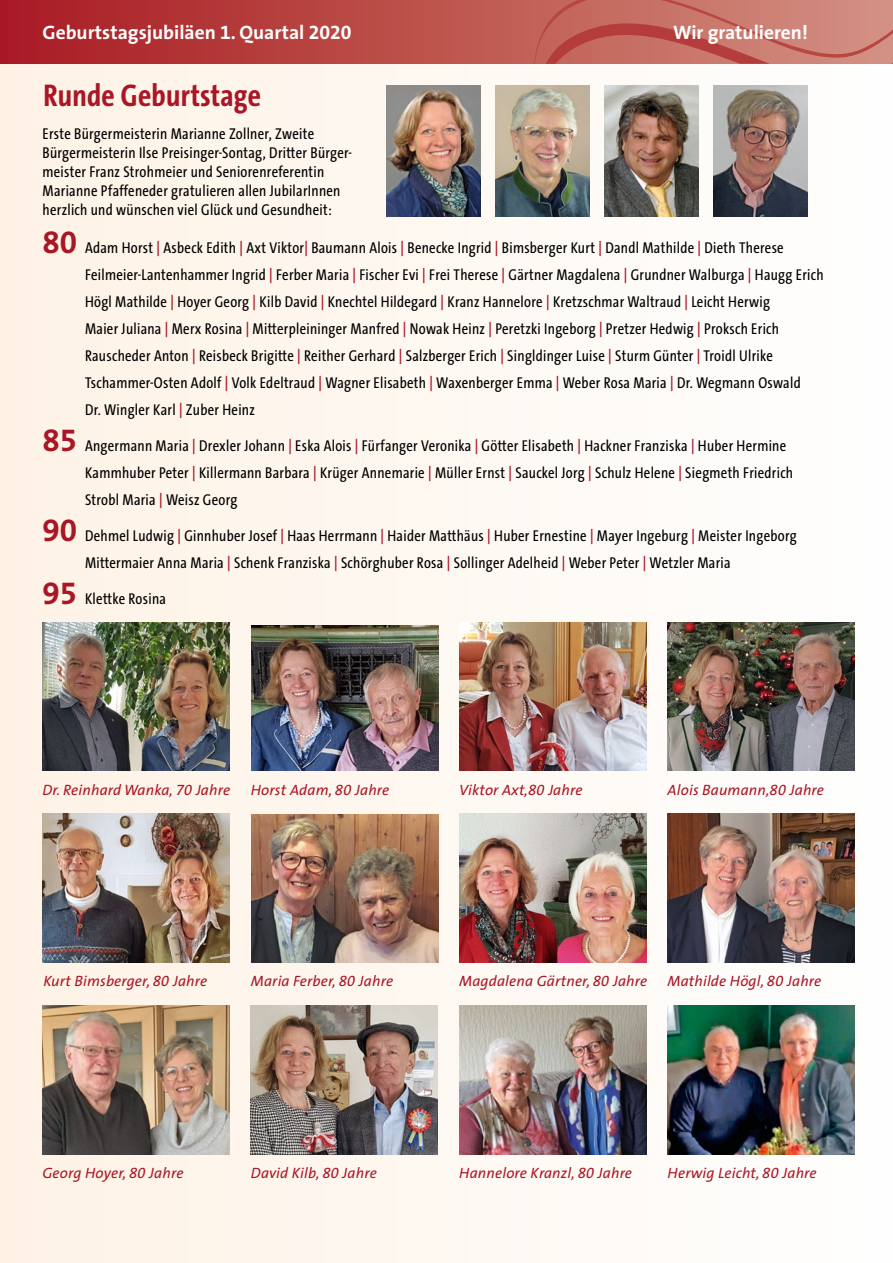
<style>
.page{position:relative;width:893px;height:1263px;background:#fff}
.page>*{position:absolute;margin:0;border:0;box-sizing:border-box;transform-origin:0 0}
.Fließtext{font:700 31.5px "The Sans Cd LF7";letter-spacing:.01em;color:#a91625}
.Kapitel{font:700 19.5px "TS";color:#fff}
.Fließtext-2{font:15.75px/18.9px "The Sans Cd LF5";letter-spacing:.02em;color:#000}
.Bildunterschrift{font:15px "TS Sans Italic";letter-spacing:.01em;color:#a91625}
.s1{font-family:"TS";font-weight:700;font-size:31.5px;color:#a91625}
.s2{color:#a91625}
</style>
<div class="page">
<svg style="left:0;top:0;width:534px;height:64px;background:#b53d3c"></svg>
<svg style="left:534px;top:0;width:359px;height:64px;background:#c77167"></svg>
<div style="left:0;top:64px;width:893px;height:1199px;background:#fef8f1"></div>
<img style="left:386px;top:85px;width:94px;height:132px">
<img style="left:496px;top:85px;width:94px;height:132px">
<img style="left:605px;top:85px;width:94px;height:132px">
<img style="left:714px;top:85px;width:94px;height:132px">
<img style="left:668px;top:1005px;width:187px;height:149px">
<img style="left:251px;top:1005px;width:187px;height:149px">
<img style="left:459px;top:1005px;width:187px;height:149px">
<img style="left:43px;top:1005px;width:187px;height:149px">
<img style="left:668px;top:813px;width:187px;height:149px">
<img style="left:251px;top:814px;width:187px;height:148px">
<img style="left:459px;top:813px;width:187px;height:149px">
<img style="left:43px;top:813px;width:187px;height:149px">
<img style="left:668px;top:622px;width:187px;height:149px">
<img style="left:251px;top:625px;width:187px;height:146px">
<img style="left:459px;top:622px;width:187px;height:149px">
<img style="left:43px;top:622px;width:187px;height:149px">
<p class="Kapitel" style="left:43px;top:16px;width:311px">Geburtstagsjubiläen 1. Quartal 2020</p>
<p class="Kapitel" style="left:673px;top:16px;width:136px">Wir gratulieren!</p>
<p class="Fließtext" style="left:43px;top:80px;width:219px">Runde Geburtstage</p>
<p class="Fließtext-2" style="left:43px;top:125px;width:311px">Erste Bürgermeisterin Marianne Zollner, Zweite Bürgermeisterin Ilse Preisinger-Sontag, Dritter Bürger&shy;meister Franz Strohmeier und Seniorenreferentin Marianne Pfaffeneder gratulieren allen JubilarInnen herzlich und wünschen viel Glück und Gesundheit:</p>
<p class="Fließtext-2" style="left:43px;top:239px;width:743px"><span class="s1">80</span> Adam Horst <span class="s2">|</span> Asbeck Edith <span class="s2">|</span> Axt Viktor<span class="s2">|</span> Baumann Alois <span class="s2">|</span> Benecke Ingrid <span class="s2">|</span> Bimsberger Kurt <span class="s2">|</span> Dandl Mathilde <span class="s2">|</span> Dieth Therese</p>
<p class="Fließtext-2" style="left:85px;top:266px;width:740px">Feilmeier-Lantenhammer Ingrid <span class="s2">|</span> Ferber Maria <span class="s2">|</span> Fischer Evi <span class="s2">|</span> Frei Therese <span class="s2">|</span> Gärtner Magdalena <span class="s2">|</span> Grundner Walburga <span class="s2">|</span> Haugg Erich</p>
<p class="Fließtext-2" style="left:85px;top:293px;width:686px">Högl Mathilde <span class="s2">|</span> Hoyer Georg <span class="s2">|</span> Kilb David <span class="s2">|</span> Knechtel Hildegard <span class="s2">|</span> Kranz Hannelore <span class="s2">|</span> Kretzschmar Waltraud <span class="s2">|</span> Leicht Herwig</p>
<p class="Fließtext-2" style="left:85px;top:320px;width:695px">Maier Juliana <span class="s2">|</span> Merx Rosina <span class="s2">|</span> Mitterpleininger Manfred <span class="s2">|</span> Nowak Heinz <span class="s2">|</span> Peretzki Ingeborg <span class="s2">|</span> Pretzer Hedwig <span class="s2">|</span> Proksch Erich</p>
<p class="Fließtext-2" style="left:85px;top:347px;width:689px">Rauscheder Anton <span class="s2">|</span> Reisbeck Brigitte <span class="s2">|</span> Reither Gerhard <span class="s2">|</span> Salzberger Erich <span class="s2">|</span> Singldinger Luise <span class="s2">|</span> Sturm Günter <span class="s2">|</span> Troidl Ulrike</p>
<p class="Fließtext-2" style="left:85px;top:374px;width:717px">Tschammer-Osten Adolf <span class="s2">|</span> Volk Edeltraud <span class="s2">|</span> Wagner Elisabeth <span class="s2">|</span> Waxenberger Emma <span class="s2">|</span> Weber Rosa Maria <span class="s2">|</span> Dr. Wegmann Oswald</p>
<p class="Fließtext-2" style="left:85px;top:401px;width:171px">Dr. Wingler Karl <span class="s2">|</span> Zuber Heinz</p>
<p class="Fließtext-2" style="left:43px;top:437px;width:745px"><span class="s1">85</span> Angermann Maria <span class="s2">|</span> Drexler Johann <span class="s2">|</span> Eska Alois <span class="s2">|</span> Fürfanger Veronika <span class="s2">|</span> Götter Elisabeth <span class="s2">|</span> Hackner Franziska <span class="s2">|</span> Huber Hermine</p>
<p class="Fließtext-2" style="left:85px;top:464px;width:710px">Kammhuber Peter <span class="s2">|</span> Killermann Barbara <span class="s2">|</span> Krüger Annemarie <span class="s2">|</span> Müller Ernst <span class="s2">|</span> Sauckel Jorg <span class="s2">|</span> Schulz Helene <span class="s2">|</span> Siegmeth Friedrich</p>
<p class="Fließtext-2" style="left:85px;top:491px;width:154px">Strobl Maria <span class="s2">|</span> Weisz Georg</p>
<p class="Fließtext-2" style="left:43px;top:527px;width:756px"><span class="s1">90</span> Dehmel Ludwig <span class="s2">|</span> Ginnhuber Josef <span class="s2">|</span> Haas Herrmann <span class="s2">|</span> Haider Matthäus <span class="s2">|</span> Huber Ernestine <span class="s2">|</span> Mayer Ingeburg <span class="s2">|</span> Meister Ingeborg</p>
<p class="Fließtext-2" style="left:85px;top:554px;width:647px">Mittermaier Anna Maria <span class="s2">|</span> Schenk Franziska <span class="s2">|</span> Schörghuber Rosa <span class="s2">|</span> Sollinger Adelheid <span class="s2">|</span> Weber Peter <span class="s2">|</span> Wetzler Maria</p>
<p class="Fließtext-2" style="left:43px;top:590px;width:125px"><span class="s1">95</span> Klettke Rosina</p>
<p class="Bildunterschrift" style="left:43px;top:777px;width:189px">Dr. Reinhard Wanka, 70 Jahre</p>
<p class="Bildunterschrift" style="left:251px;top:777px;width:140px">Horst Adam, 80 Jahre</p>
<p class="Bildunterschrift" style="left:459px;top:777px;width:125px">Viktor Axt,80 Jahre</p>
<p class="Bildunterschrift" style="left:668px;top:777px;width:158px">Alois Baumann,80 Jahre</p>
<p class="Bildunterschrift" style="left:43px;top:969px;width:165px">Kurt Bimsberger, 80 Jahre</p>
<p class="Bildunterschrift" style="left:251px;top:969px;width:144px">Maria Ferber, 80 Jahre</p>
<p class="Bildunterschrift" style="left:459px;top:969px;width:190px">Magdalena Gärtner, 80 Jahre</p>
<p class="Bildunterschrift" style="left:668px;top:969px;width:155px">Mathilde Högl, 80 Jahre</p>
<p class="Bildunterschrift" style="left:43px;top:1160px;width:143px">Georg Hoyer, 80 Jahre</p>
<p class="Bildunterschrift" style="left:251px;top:1160px;width:127px">David Kilb, 80 Jahre</p>
<p class="Bildunterschrift" style="left:459px;top:1160px;width:174px">Hannelore Kranzl, 80 Jahre</p>
<p class="Bildunterschrift" style="left:668px;top:1160px;width:151px">Herwig Leicht, 80 Jahre</p>
</div>
